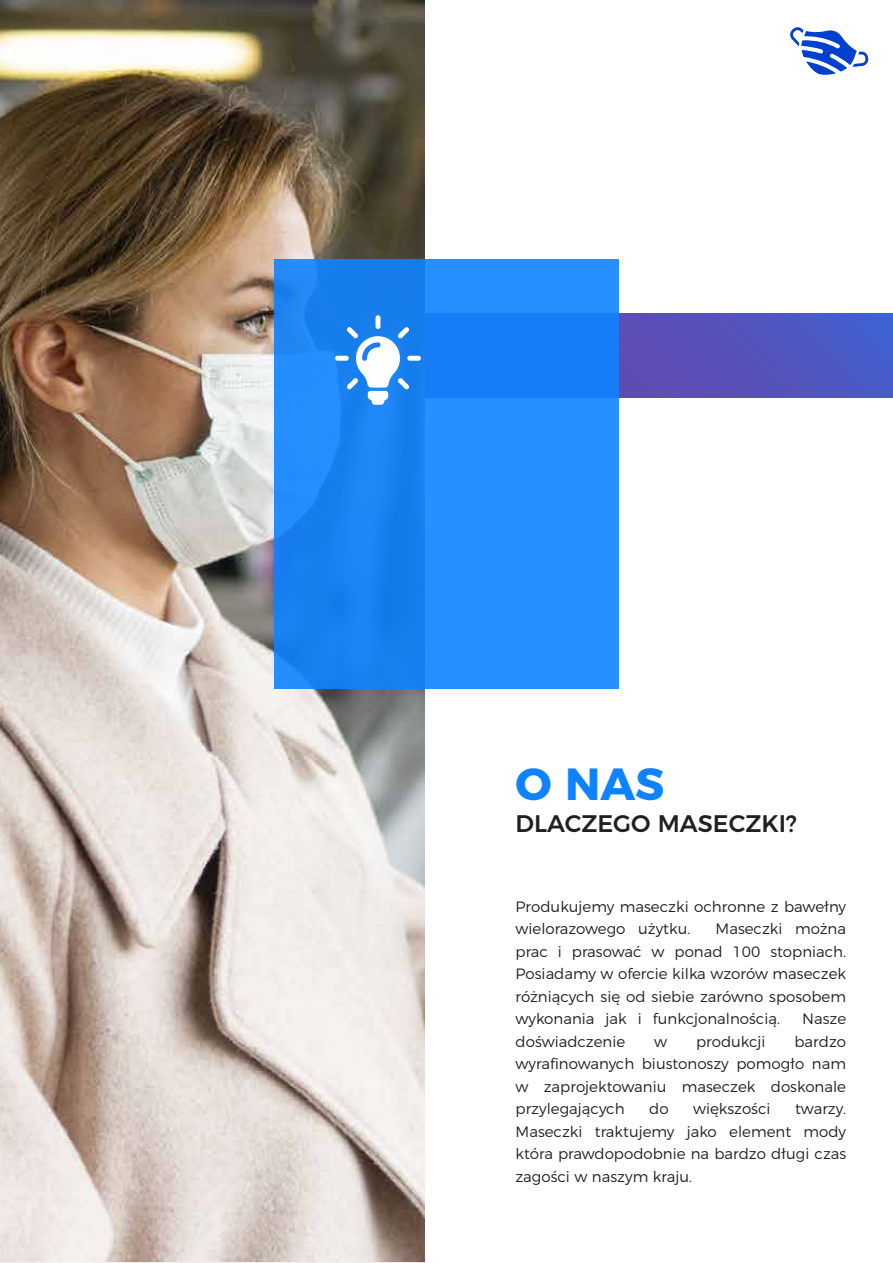
<style>
.page{position:relative;width:893px;height:1263px;background:#fff}
.page>*{position:absolute;margin:0;border:0;box-sizing:border-box;transform-origin:0 0}
.t1{font:700 45px "Montserrat";color:#0f83ff}
.t2{font:500 24px "Montserrat";color:#231f20}
.t3{font:300 15px/22.5px "Montserrat";color:#231f20;text-align:justify}
</style>
<div class="page">
<svg style="left:619px;top:313px;width:274px;height:84px;background:#5254bd"></svg>
<img style="left:0;top:0;width:425px;height:1262px">
<svg style="left:274px;top:260px;width:345px;height:429px;background:#2087f8"></svg>
<svg style="left:335px;top:315px;width:86px;height:90px"></svg>
<svg style="left:790px;top:27px;width:79px;height:48px"></svg>
<h1 class="t1" style="left:516px;top:747px;width:150px">O NAS</h1>
<h2 class="t2" style="left:516px;top:804px;width:283px">DLACZEGO MASECZKI?</h2>
<p class="t3" style="left:516px;top:894px;width:332px">Produkujemy maseczki ochronne z bawełny wielorazowego użytku.</p>
<p class="t3" style="left:516px;top:916px;width:332px;text-indent:200px">Maseczki można prac i prasować w ponad 100 stopniach.<br>Posiadamy w ofercie kilka wzorów maseczek różniących się od siebie zarówno sposobem wykonania jak i funkcjonalnością.</p>
<p class="t3" style="left:802px;top:1006px;width:45px">Nasze</p>
<p class="t3" style="left:516px;top:1029px;width:111px">doświadczenie</p>
<p class="t3" style="left:654px;top:1029px;width:14px">w</p>
<p class="t3" style="left:696px;top:1029px;width:71px">produkcji</p>
<p class="t3" style="left:516px;top:1029px;width:332px;text-indent:279px">bardzo wyrafinowanych biustonoszy pomogło nam w zaprojektowaniu maseczek doskonale przylegających</p>
<p class="t3" style="left:649px;top:1096px;width:21px">do</p>
<p class="t3" style="left:693px;top:1096px;width:79px">większości</p>
<p class="t3" style="left:516px;top:1096px;width:332px;text-indent:279px">twarzy.<br>Maseczki traktujemy jako element mody która prawdopodobnie na bardzo długi czas zagości w naszym kraju.</p>
</div>
